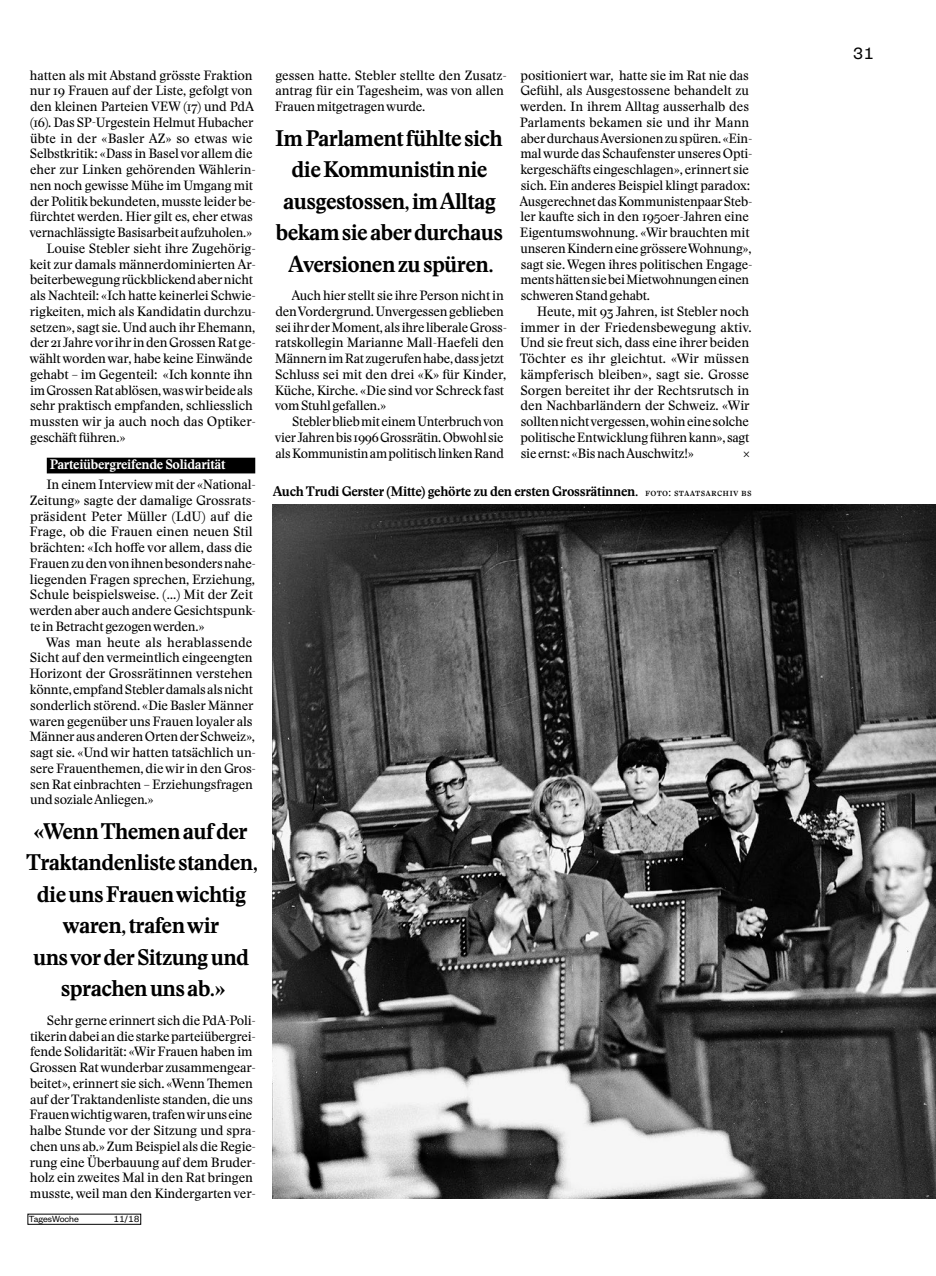
<style>
.page{position:relative;width:936px;height:1276px;background:#fff}
.page>*{position:absolute;margin:0;border:0;box-sizing:border-box;transform-origin:0 0}
.t1{font:700 22.2px/31.5px "Stanley";letter-spacing:-.03em;color:#000;text-align:center}
.t2{font:18px "Founders Grotesk";color:#000}
.t3{font:700 13.5px "Stanley";letter-spacing:-.025em;color:#000}
.t4{font:700 13.5px "Stanley";letter-spacing:-.025em;color:#fff}
.t5{font:13.2px/15.8px "Stanley";letter-spacing:-.015em;color:#000}
.t6{font:13.2px "Stanley";letter-spacing:.005em;color:#000}
.t7{font:9.75px "Founders Grotesk";letter-spacing:-.005em;color:#000}
.s1{font-weight:400;font-size:10.5px}
</style>
<div class="page">
<img style="left:273px;top:505px;width:662px;height:693px">
<div style="left:47px;top:458px;width:208px;height:15px;background:#000"></div>
<p class="t5" style="left:30px;top:67px;width:224px">hatten als mit Abstand grösste Fraktion</p>
<p class="t5" style="left:30px;top:83px;width:224px">nur 19 Frauen auf der Liste, gefolgt von</p>
<p class="t5" style="left:30px;top:99px;width:225px">den kleinen Parteien VEW (17) und PdA</p>
<p class="t5" style="left:30px;top:114px;width:225px">(16). Das SP-Urgestein Helmut Hubacher</p>
<p class="t6" style="left:30px;top:129px;width:224px">übte in der «Basler AZ» so etwas wie</p>
<p class="t5" style="left:30px;top:146px;width:224px">Selbstkritik: «Dass in Basel vor allem die</p>
<p class="t5" style="left:30px;top:162px;width:227px">eher zur Linken gehörenden Wählerin-</p>
<p class="t5" style="left:30px;top:177px;width:225px">nen noch gewisse Mühe im Umgang mit</p>
<p class="t5" style="left:30px;top:193px;width:227px">der Politik bekundeten, musste leider be-</p>
<p class="t5" style="left:30px;top:209px;width:224px">fürchtet werden. Hier gilt es, eher etwas</p>
<p class="t5" style="left:29px;top:225px;width:224px">vernachlässigte Basisarbeit aufzuholen.»</p>
<p class="t5" style="left:46px;top:240px;width:211px">Louise Stebler sieht ihre Zugehörig-</p>
<p class="t5" style="left:30px;top:256px;width:228px">keit zur damals männerdominierten Ar-</p>
<p class="t5" style="left:30px;top:272px;width:224px">beiterbewegung rückblickend aber nicht</p>
<p class="t5" style="left:30px;top:288px;width:227px">als Nachteil: «Ich hatte keinerlei Schwie-</p>
<p class="t5" style="left:30px;top:303px;width:227px">rigkeiten, mich als Kandidatin durchzu-</p>
<p class="t5" style="left:30px;top:319px;width:226px">setzen», sagt sie. Und auch ihr Ehemann,</p>
<p class="t5" style="left:30px;top:335px;width:227px">der 21 Jahre vor ihr in den Grossen Rat ge-</p>
<p class="t5" style="left:30px;top:351px;width:224px">wählt worden war, habe keine Einwände</p>
<p class="t5" style="left:30px;top:366px;width:224px">gehabt – im Gegenteil: «Ich konnte ihn</p>
<p class="t5" style="left:30px;top:382px;width:224px">im Grossen Rat ablösen, was wir beide als</p>
<p class="t5" style="left:30px;top:398px;width:224px">sehr praktisch empfanden, schliesslich</p>
<p class="t5" style="left:30px;top:414px;width:228px">mussten wir ja auch noch das Optiker-</p>
<p class="t5" style="left:30px;top:429px;width:97px">geschäft führen.»</p>
<p class="t4" style="left:50px;top:455px;width:177px">Parteiübergreifende Solidarität</p>
<p class="t5" style="left:29px;top:477px;width:228px;text-indent:17px">In einem Interview mit der «National-Zeitung» sagte der damalige Grossrats&shy;präsident Peter Müller (LdU) auf die Frage, ob die Frauen einen neuen Stil brächten: «Ich hoffe vor allem, dass die Frauen zu den von ihnen besonders nahe&shy;liegenden Fragen sprechen, Erziehung, Schule beispielsweise. (…) Mit der Zeit werden aber auch andere Gesichtspunk&shy;te in Betracht gezogen werden.»</p>
<p class="t5" style="left:29px;top:634px;width:228px;text-indent:17px">Was man heute als herablassende Sicht auf den vermeintlich eingeengten Horizont der Grossrätinnen verstehen könnte, empfand Stebler damals als nicht sonderlich störend. «Die Basler Männer waren gegenüber uns Frauen loyaler als Männer aus anderen Orten der Schweiz», sagt sie. «Und wir hatten tatsächlich un&shy;sere Frauenthemen, die wir in den Gros&shy;sen Rat einbrachten – Erziehungsfragen und soziale Anliegen.»</p>
<h1 class="t1" style="left:26px;top:815px;width:233px">«Wenn Themen auf der<br>Traktandenliste standen, die uns Frauen wichtig waren, trafen wir<br>uns vor der Sitzung und sprachen uns ab.»</h1>
<p class="t5" style="left:29px;top:1012px;width:228px;text-indent:18px">Sehr gerne erinnert sich die PdA-Poli&shy;tikerin dabei an die starke parteiübergrei&shy;fende Solidarität: «Wir Frauen haben im Grossen Rat wunderbar zusammengear&shy;beitet», erinnert sie sich. «Wenn Themen auf der Traktandenliste standen, die uns Frauen wichtig waren, trafen wir uns eine halbe Stunde vor der Sitzung und spra&shy;chen uns ab.» Zum Beispiel als die Regie&shy;rung eine Überbauung auf dem Bruder&shy;holz ein zweites Mal in den Rat bringen musste, weil man den Kindergarten ver-</p>
<p class="t7" style="left:29px;top:1213px;width:51px">TagesWoche</p>
<p class="t7" style="left:113px;top:1213px;width:28px">11/18</p>
<p class="t5" style="left:275px;top:67px;width:234px">gessen hatte. Stebler stellte den Zusatz&shy;antrag für ein Tagesheim, was von allen<br>Frauen mitgetragen wurde.</p>
<h1 class="t1" style="left:275px;top:122px;width:229px">Im Parlament fühlte sich die Kommunistin nie ausgestossen, im Alltag bekam sie aber durchaus<br>Aversionen zu spüren.</h1>
<p class="t5" style="left:275px;top:288px;width:234px;text-indent:17px">Auch hier stellt sie ihre Person nicht in den Vordergrund. Unvergessen geblieben sei ihr der Moment, als ihre liberale Gross&shy;ratskollegin Marianne Mall-Haefeli den Männern im Rat zugerufen habe, dass jetzt Schluss sei mit den drei «K» für Kinder, Küche, Kirche. «Die sind vor Schreck fast vom Stuhl gefallen.»</p>
<p class="t5" style="left:275px;top:414px;width:231px;text-align:justify;text-indent:18px">Stebler blieb mit einem Unterbruch von vier Jahren bis 1996 Grossrätin. Obwohl sie als Kommunistin am politisch linken Rand</p>
<p class="t5" style="left:519px;top:67px;width:234px">positioniert war, hatte sie im Rat nie das Gefühl, als Ausgestossene behandelt zu werden. In ihrem Alltag ausserhalb des Parlaments bekamen sie und ihr Mann aber durchaus Aversionen zu spüren. «Ein&shy;mal wurde das Schaufenster unseres Opti&shy;kergeschäfts eingeschlagen», erinnert sie sich. Ein anderes Beispiel klingt paradox:<br>Ausgerechnet das Kommunistenpaar Steb&shy;ler kaufte sich in den 1950er-Jahren eine Eigentumswohnung. «Wir brauchten mit unseren Kindern eine grössere Wohnung», sagt sie. Wegen ihres politischen Engage&shy;ments hätten sie bei Mietwohnungen einen schweren Stand gehabt.</p>
<p class="t5" style="left:519px;top:303px;width:233px;text-indent:17px">Heute, mit 93 Jahren, ist Stebler noch immer in der Friedensbewegung aktiv.<br>Und sie freut sich, dass eine ihrer beiden Töchter es ihr gleichtut. «Wir müssen kämpferisch bleiben», sagt sie. Grosse Sorgen bereitet ihr der Rechtsrutsch in den Nachbarländern der Schweiz. «Wir sollten nicht vergessen, wohin eine solche politische Entwicklung führen kann», sagt sie ernst: «Bis nach Auschwitz!»</p>
<p class="t5" style="left:743px;top:445px;width:8px">×</p>
<p class="t3" style="left:273px;top:482px;width:480px">Auch Trudi Gerster (Mitte) gehörte zu den ersten Grossrätinnen. <span class="s1">foto: Staatsarchiv BS</span></p>
<h2 class="t2" style="left:852px;top:43px;width:23px">31</h2>
</div>
